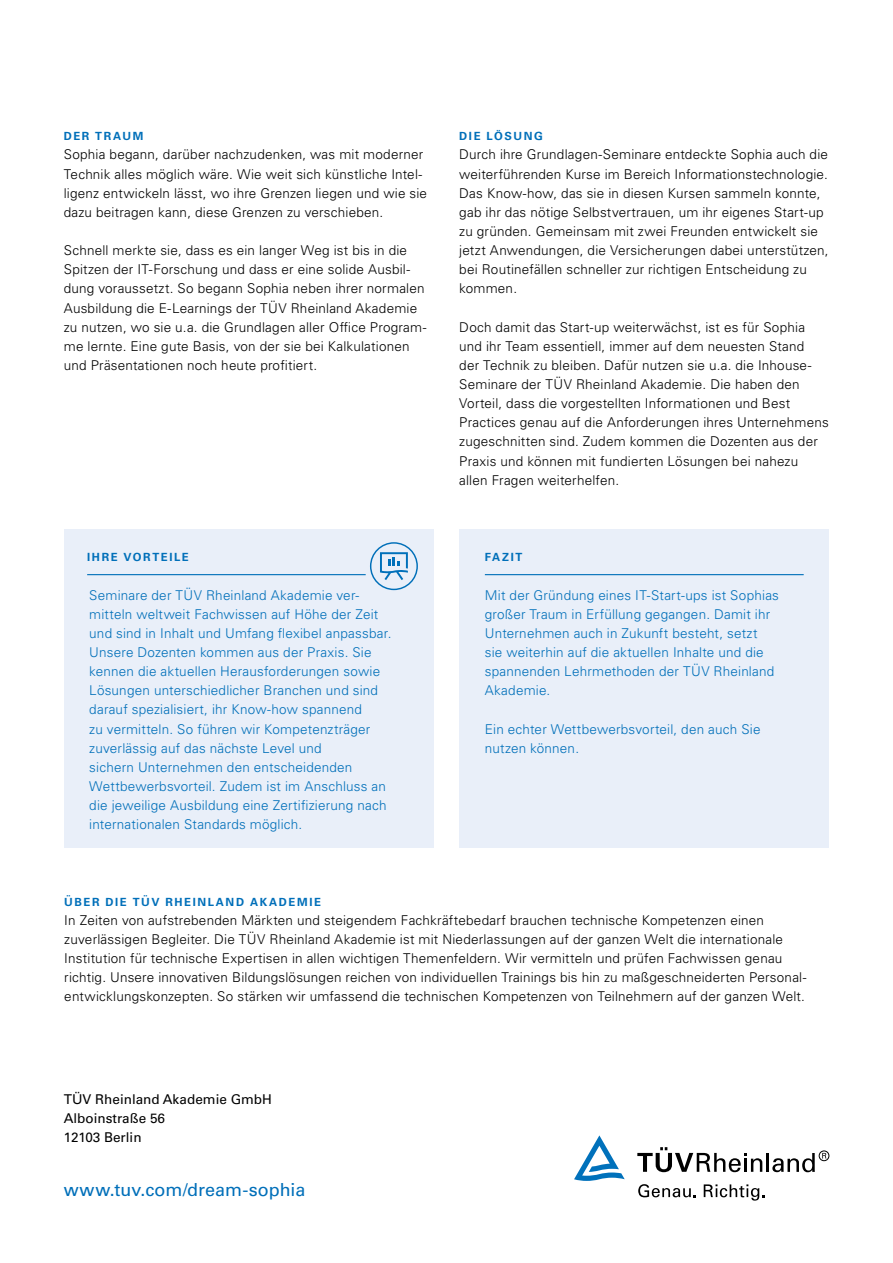
<style>
.page{position:relative;width:893px;height:1263px;background:#fff}
.page>*{position:absolute;margin:0;border:0;box-sizing:border-box;transform-origin:0 0}
.t1{font:18px "Univers LT Pro 55 Roman";color:#006fb9}
.t2{font:300 13.5px/19.2px "Univers LT Pro 45";letter-spacing:.015em;color:#000}
.t3{font:300 13.5px/19.2px "Univers LT Pro 45";letter-spacing:.015em;color:#006fb9}
.t4{font:13.5px/19.2px "Univers LT Pro 55 Roman";color:#000}
.t5{font:700 11.25px "Univers LT Pro 65";letter-spacing:.145em;color:#006fb9}
</style>
<div class="page">
<svg style="left:574px;top:1135px;width:51px;height:46px"></svg>
<svg style="left:637px;top:1147px;width:125px;height:25px"></svg>
<hr style="left:766px;top:1153px;width:3px;height:19px;background:#000">
<svg style="left:772px;top:1153px;width:43px;height:19px"></svg>
<div style="left:819px;top:1151px;width:10px;height:10px;border:1px solid #000;border-radius:50%"></div>
<svg style="left:822px;top:1153px;width:4px;height:5px"></svg>
<svg style="left:638px;top:1184px;width:58px;height:13px"></svg>
<svg style="left:704px;top:1184px;width:60px;height:16px"></svg>
<div style="left:459px;top:529px;width:370px;height:319px;background:#e9eff9"></div>
<hr style="left:485px;top:574px;width:319px;height:1px;background:#006fb9">
<div style="left:64px;top:529px;width:370px;height:319px;background:#e9eff9"></div>
<hr style="left:87px;top:574px;width:279px;height:1px;background:#006fb9">
<svg style="left:380px;top:552px;width:28px;height:28px"></svg>
<div style="left:370px;top:542px;width:48px;height:48px;border:1px solid #006fb9;border-radius:50%"></div>
<p class="t5" style="left:64px;top:128px;width:81px">DER TRAUM</p>
<p class="t5" style="left:459px;top:128px;width:85px">DIE LÖSUNG</p>
<p class="t2" style="left:64px;top:145px;width:365px">Sophia begann, darüber nachzudenken, was mit moderner Technik alles möglich wäre. Wie weit sich künstliche Intel&shy;ligenz entwickeln lässt, wo ihre Grenzen liegen und wie sie dazu beitragen kann, diese Grenzen zu verschieben.</p>
<p class="t2" style="left:64px;top:240px;width:364px">Schnell merkte sie, dass es ein langer Weg ist bis in die Spitzen der IT-Forschung und dass er eine solide Ausbil&shy;dung voraussetzt. So begann Sophia neben ihrer normalen Ausbildung die E-Learnings der TÜV Rheinland Akademie zu nutzen, wo sie u.a. die Grundlagen aller Office Program&shy;me lernte. Eine gute Basis, von der sie bei Kalkulationen und Präsentationen noch heute profitiert.</p>
<p class="t5" style="left:87px;top:549px;width:103px">IHRE VORTEILE</p>
<p class="t3" style="left:89px;top:585px;width:304px">Seminare der TÜV Rheinland Akademie ver&shy;mitteln weltweit Fachwissen auf Höhe der Zeit und sind in Inhalt und Umfang flexibel anpassbar.<br>Unsere Dozenten kommen aus der Praxis. Sie kennen die aktuellen Herausforderungen sowie Lösungen unterschiedlicher Branchen und sind darauf spezialisiert, ihr Know-how spannend<br>zu vermitteln. So führen wir Kompetenzträger zuverlässig auf das nächste Level und<br>sichern Unternehmen den entscheidenden Wettbewerbsvorteil. Zudem ist im Anschluss an die jeweilige Ausbildung eine Zertifizierung nach internationalen Standards möglich.</p>
<p class="t2" style="left:459px;top:145px;width:371px">Durch ihre Grundlagen-Seminare entdeckte Sophia auch die weiterführenden Kurse im Bereich Informationstechnologie.<br>Das Know-how, das sie in diesen Kursen sammeln konnte, gab ihr das nötige Selbstvertrauen, um ihr eigenes Start-up zu gründen. Gemeinsam mit zwei Freunden entwickelt sie jetzt Anwendungen, die Versicherungen dabei unterstützen, bei Routinefällen schneller zur richtigen Entscheidung zu kommen.</p>
<p class="t2" style="left:459px;top:317px;width:371px">Doch damit das Start-up weiterwächst, ist es für Sophia und ihr Team essentiell, immer auf dem neuesten Stand<br>der Technik zu bleiben. Dafür nutzen sie u.a. die Inhouse-Seminare der TÜV Rheinland Akademie. Die haben den Vorteil, dass die vorgestellten Informationen und Best Practices genau auf die Anforderungen ihres Unternehmens zugeschnitten sind. Zudem kommen die Dozenten aus der Praxis und können mit fundierten Lösungen bei nahezu allen Fragen weiterhelfen.</p>
<p class="t5" style="left:485px;top:549px;width:39px">FAZIT</p>
<p class="t3" style="left:485px;top:585px;width:296px">Mit der Gründung eines IT-Start-ups ist Sophias großer Traum in Erfüllung gegangen. Damit ihr Unternehmen auch in Zukunft besteht, setzt<br>sie weiterhin auf die aktuellen Inhalte und die spannenden Lehrmethoden der TÜV Rheinland Akademie.</p>
<p class="t3" style="left:485px;top:719px;width:277px">Ein echter Wettbewerbsvorteil, den auch Sie nutzen können.</p>
<p class="t5" style="left:64px;top:894px;width:258px">ÜBER DIE TÜV RHEINLAND AKADEMIE</p>
<p class="t2" style="left:64px;top:910px;width:744px">In Zeiten von aufstrebenden Märkten und steigendem Fachkräftebedarf brauchen technische Kompetenzen einen zuverlässigen Begleiter. Die TÜV Rheinland Akademie ist mit Niederlassungen auf der ganzen Welt die internationale Institution für technische Expertisen in allen wichtigen Themenfeldern. Wir vermitteln und prüfen Fachwissen genau richtig. Unsere innovativen Bildungslösungen reichen von individuellen Trainings bis hin zu maßgeschneiderten Personal&shy;entwicklungskonzepten. So stärken wir umfassend die technischen Kompetenzen von Teilnehmern auf der ganzen Welt.</p>
<p class="t4" style="left:64px;top:1088px;width:210px">TÜV Rheinland Akademie GmbH<br>Alboinstraße 56<br>12103 Berlin</p>
<h1 class="t1" style="left:64px;top:1177px;width:243px">www.tuv.com/dream-sophia</h1>
</div>
